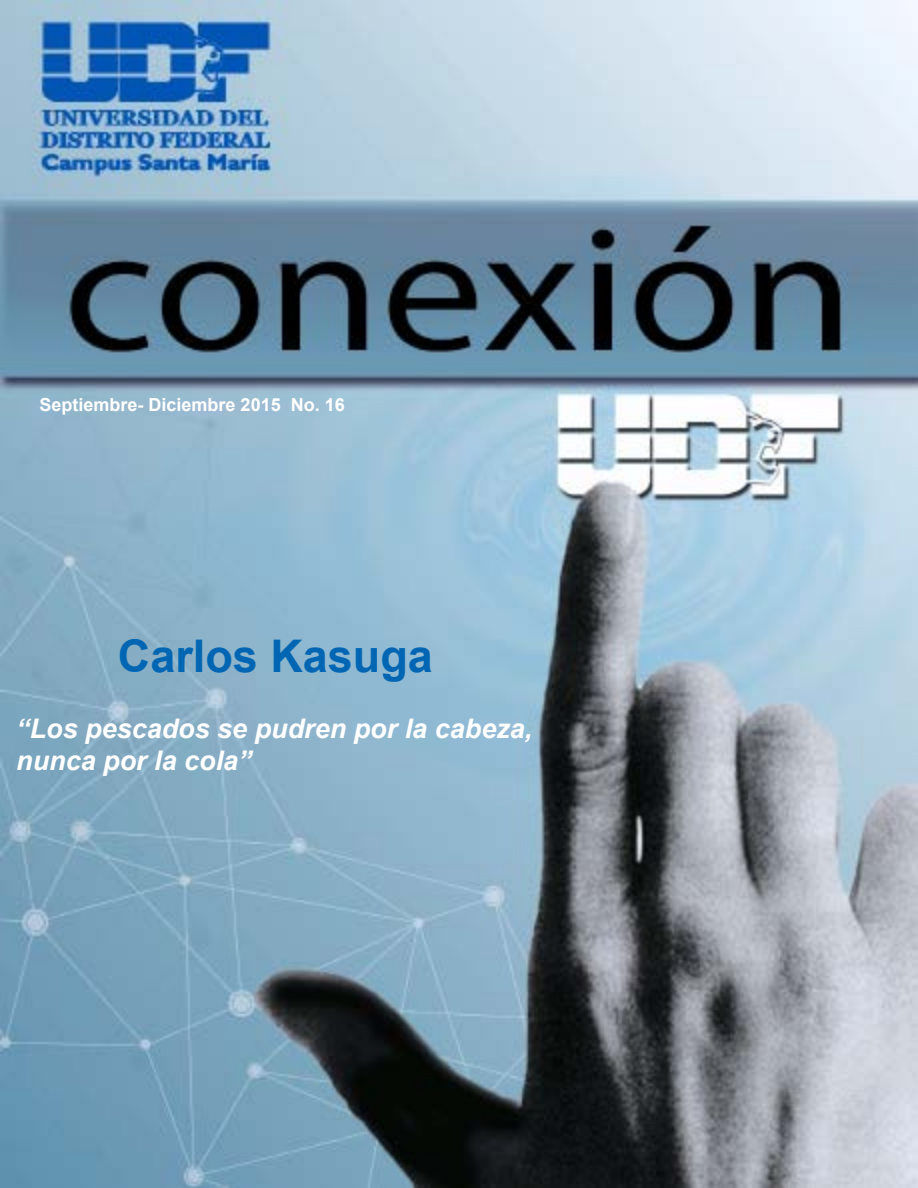
<style>
.page{position:relative;width:918px;height:1188px;background:#fff}
.page>*{position:absolute;margin:0;border:0;box-sizing:border-box;transform-origin:0 0}
.t1{font:700 45px "Arial";color:#0066b3}
.t2{font:italic 700 27px/32.4px "Arial";color:#fff}
.t3{font:700 18px "Arial";color:#fff}
</style>
<div class="page">
<img style="left:0;top:0;width:918px;height:1188px">
<p class="t3" style="left:40px;top:393px;width:307px">Septiembre- Diciembre 2015 No. 16</p>
<h1 class="t1" style="left:118px;top:626px;width:317px">Carlos Kasuga</h1>
<p class="t2" style="left:16px;top:713px;width:518px">“Los pescados se pudren por la cabeza, nunca por la cola”</p>
</div>
